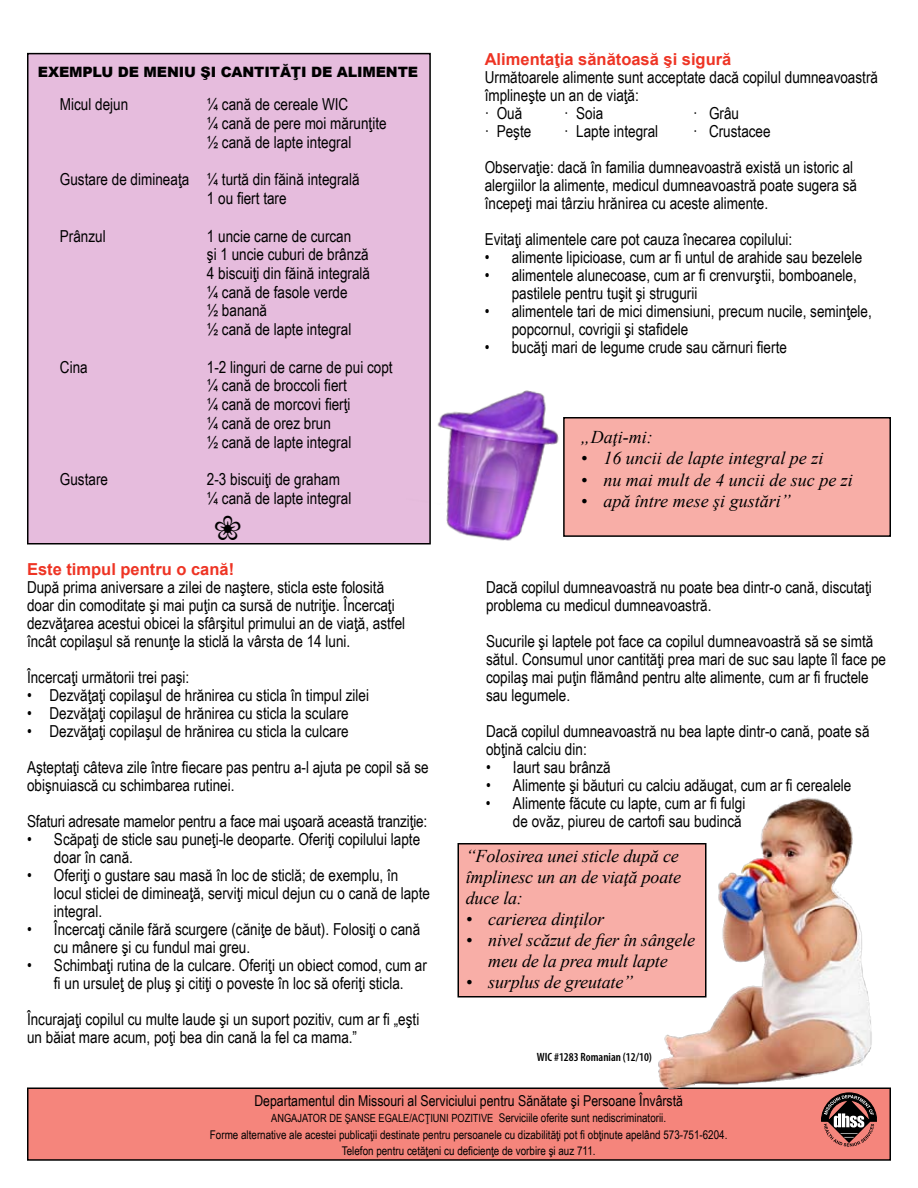
<style>
.page{position:relative;width:918px;height:1188px;background:#fff}
.page>*{position:absolute;margin:0;border:0;box-sizing:border-box;transform-origin:0 0}
.t1{font:italic 18px/21px "Times New Roman";letter-spacing:-.01em;color:#000}
.t2{font:16.5px/18px "Arial Narrow";color:#000}
.t3{font:700 16.5px "Arial";color:#ee3424}
.t4{font:15px "Arial Narrow";color:#000}
.t5{font:900 14.25px "Arial";letter-spacing:-.01em;color:#000}
.t6{font:12px/16.5px "Arial Narrow";color:#000;text-align:center}
.t7{font:600 condensed 12px "Myriad Pro";color:#000}
.s1{font-size:11.25px}
</style>
<div class="page">
<div style="left:28px;top:54px;width:402px;height:490px;background:#e6bcdd"></div>
<div style="left:27px;top:53px;width:404px;height:491px;border:2px solid #000"></div>
<div style="left:28px;top:1088px;width:862px;height:72px;background:#f5857c"></div>
<div style="left:27px;top:1088px;width:864px;height:73px;border:2px solid #000"></div>
<svg style="left:821px;top:1096px;width:56px;height:51px"></svg>
<div style="left:458px;top:844px;width:248px;height:153px;background:#f8aea7"></div>
<div style="left:458px;top:843px;width:248px;height:155px;border:2px solid #000"></div>
<div style="left:564px;top:418px;width:326px;height:118px;background:#f8aea7"></div>
<div style="left:563px;top:417px;width:328px;height:120px;border:2px solid #000"></div>
<img style="left:644px;top:797px;width:239px;height:299px">
<img style="left:401px;top:363px;width:183px;height:182px">
<p class="t5" style="left:38px;top:61px;width:382px">EXEMPLU DE MENIU ŞI CANTITĂŢI DE ALIMENTE</p>
<p class="t2" style="left:60px;top:95px;width:70px">Micul dejun</p>
<p class="t2" style="left:207px;top:94px;width:181px;line-height:18.8px">¼ cană de cereale WIC<br>¼ cană de pere moi mărunţite ½ cană de lapte integral</p>
<p class="t2" style="left:207px;top:169px;width:154px;line-height:18.8px;text-indent:-147px">Gustare de dimineaţa ¼ turtă din făină integrală<br>1 ou fiert tare</p>
<p class="t2" style="left:60px;top:226px;width:47px">Prânzul</p>
<p class="t2" style="left:207px;top:226px;width:165px;line-height:18.8px">1 uncie carne de curcan<br>şi 1 uncie cuburi de brânză<br>4 biscuiţi din făină integrală ¼ cană de fasole verde<br>½ banană<br>½ cană de lapte integral</p>
<p class="t2" style="left:60px;top:357px;width:29px">Cina</p>
<p class="t2" style="left:207px;top:357px;width:187px;line-height:18.8px">1-2 linguri de carne de pui copt ¼ cană de broccoli fiert<br>¼ cană de morcovi fierţi<br>¼ cană de orez brun<br>½ cană de lapte integral</p>
<p class="t2" style="left:60px;top:470px;width:50px">Gustare</p>
<p class="t2" style="left:207px;top:469px;width:146px;line-height:18.8px">2-3 biscuiţi de graham ¼ cană de lapte integral</p>
<p class="t3" style="left:27px;top:558px;width:209px">Este timpul pentru o cană!</p>
<p class="t2" style="left:27px;top:577px;width:380px">După prima aniversare a zilei de naştere, sticla este folosită doar din comoditate şi mai puţin ca sursă de nutriţie. Încercaţi dezvăţarea acestui obicei la sfârşitul primului an de viaţă, astfel încât copilaşul să renunţe la sticlă la vârsta de 14 luni.</p>
<p class="t2" style="left:27px;top:667px;width:164px">Încercaţi următorii trei paşi:</p>
<p class="t2" style="left:27px;top:685px;width:344px">• Dezvăţaţi copilaşul de hrănirea cu sticla în timpul zilei</p>
<p class="t2" style="left:27px;top:703px;width:323px">• Dezvăţaţi copilaşul de hrănirea cu sticla la sculare</p>
<p class="t2" style="left:27px;top:712px;width:403px;line-height:36px">• Dezvăţaţi copilaşul de hrănirea cu sticla la culcare<br>Aşteptaţi câteva zile între fiecare pas pentru a-l ajuta pe copil să se</p>
<p class="t2" style="left:27px;top:766px;width:402px;line-height:36px">obişnuiască cu schimbarea rutinei.<br>Sfaturi adresate mamelor pentru a face mai uşoară această tranziţie:</p>
<p class="t2" style="left:54px;top:829px;width:368px;text-indent:-27px">• Scăpaţi de sticle sau puneţi-le deoparte. Oferiţi copilului lapte doar în cană.</p>
<p class="t2" style="left:54px;top:865px;width:378px;text-indent:-27px">• Oferiţi o gustare sau masă în loc de sticlă; de exemplu, în locul sticlei de dimineaţă, serviţi micul dejun cu o cană de lapte integral.</p>
<p class="t2" style="left:54px;top:919px;width:368px;text-indent:-27px">• Încercaţi cănile fără scurgere (căniţe de băut). Folosiţi o cană cu mânere şi cu fundul mai greu.</p>
<p class="t2" style="left:27px;top:955px;width:401px;text-align:center">• Schimbaţi rutina de la culcare. Oferiţi un obiect comod, cum ar fi un ursuleţ de pluş şi citiţi o poveste în loc să oferiţi sticla.</p>
<p class="t2" style="left:27px;top:1009px;width:394px">Încurajaţi copilul cu multe laude şi un suport pozitiv, cum ar fi „eşti un băiat mare acum, poţi bea din cană la fel ca mama.”</p>
<p class="t3" style="left:485px;top:48px;width:248px">Alimentaţia sănătoasă şi sigură</p>
<p class="t2" style="left:485px;top:67px;width:395px">Următoarele alimente sunt acceptate dacă copilul dumneavoastră împlineşte un an de viaţă:<br>· Ouă</p>
<p class="t2" style="left:564px;top:103px;width:41px">· Soia</p>
<p class="t2" style="left:693px;top:103px;width:47px">· Grâu</p>
<p class="t2" style="left:485px;top:112px;width:370px;line-height:36px;text-indent:208px">· Crustacee<br>Observaţie: dacă în familia dumneavoastră există un istoric al</p>
<p class="t2" style="left:485px;top:175px;width:374px">alergiilor la alimente, medicul dumneavoastră poate sugera să începeţi mai târziu hrănirea cu aceste alimente.</p>
<p class="t2" style="left:485px;top:229px;width:309px">Evitaţi alimentele care pot cauza înecarea copilului:</p>
<p class="t2" style="left:485px;top:247px;width:379px">• alimente lipicioase, cum ar fi untul de arahide sau bezelele</p>
<p class="t2" style="left:512px;top:265px;width:347px;text-indent:-27px">• alimentele alunecoase, cum ar fi crenvurştii, bomboanele, pastilele pentru tuşit şi strugurii</p>
<p class="t2" style="left:512px;top:302px;width:362px;text-indent:-27px">• alimentele tari de mici dimensiuni, precum nucile, seminţele, popcornul, covrigii şi stafidele</p>
<p class="t2" style="left:485px;top:338px;width:304px">• bucăţi mari de legume crude sau cărnuri fierte</p>
<p class="t2" style="left:485px;top:121px;width:48px">· Peşte</p>
<p class="t2" style="left:564px;top:121px;width:96px">· Lapte integral</p>
<p class="t1" style="left:581px;top:426px;width:74px">„Daţi-mi:</p>
<p class="t1" style="left:581px;top:447px;width:244px">• 16 uncii de lapte integral pe zi</p>
<p class="t1" style="left:581px;top:469px;width:273px">• nu mai mult de 4 uncii de suc pe zi</p>
<p class="t1" style="left:581px;top:490px;width:211px">• apă între mese şi gustări”</p>
<p class="t2" style="left:486px;top:577px;width:387px">Dacă copilul dumneavoastră nu poate bea dintr-o cană, discutaţi problema cu medicul dumneavoastră.</p>
<p class="t2" style="left:486px;top:631px;width:402px">Sucurile şi laptele pot face ca copilul dumneavoastră să se simtă sătul. Consumul unor cantităţi prea mari de suc sau lapte îl face pe copilaş mai puţin flămând pentru alte alimente, cum ar fi fructele sau legumele.</p>
<p class="t2" style="left:486px;top:721px;width:385px">Dacă copilul dumneavoastră nu bea lapte dintr-o cană, poate să obţină calciu din:</p>
<p class="t2" style="left:486px;top:757px;width:126px">• Iaurt sau brânză</p>
<p class="t2" style="left:486px;top:775px;width:367px">• Alimente şi băuturi cu calciu adăugat, cum ar fi cerealele</p>
<p class="t2" style="left:486px;top:793px;width:261px;text-align:right">• Alimente făcute cu lapte, cum ar fi fulgi de ovăz, piureu de cartofi sau budincă</p>
<p class="t1" style="left:466px;top:845px;width:217px">“Folosirea unei sticle după ce împlinesc un an de viaţă poate duce la:</p>
<p class="t1" style="left:466px;top:908px;width:140px">• carierea dinţilor</p>
<p class="t1" style="left:466px;top:929px;width:231px;text-align:center">• nivel scăzut de fier în sângele meu de la prea mult lapte</p>
<p class="t1" style="left:466px;top:971px;width:169px">• surplus de greutate”</p>
<p class="t7" style="left:537px;top:1050px;width:117px">WIC #1283 Romanian (12/10)</p>
<p class="t4" style="left:254px;top:1089px;width:430px">Departamentul din Missouri al Serviciului pentru Sănătate şi Persoane Învârstă</p>
<p class="t6" style="left:210px;top:1109px;width:519px"><span class="s1">ANGAJATOR DE ŞANSE EGALE/ACŢIUNI POZITIVE</span> Serviciile oferite sunt nediscriminatorii.<br>Forme alternative ale acestei publicaţii destinate pentru persoanele cu dizabilităţi pot fi obţinute apelând 573-751-6204.<br>Telefon pentru cetăţeni cu deficienţe de vorbire şi auz 711.</p>
</div>
